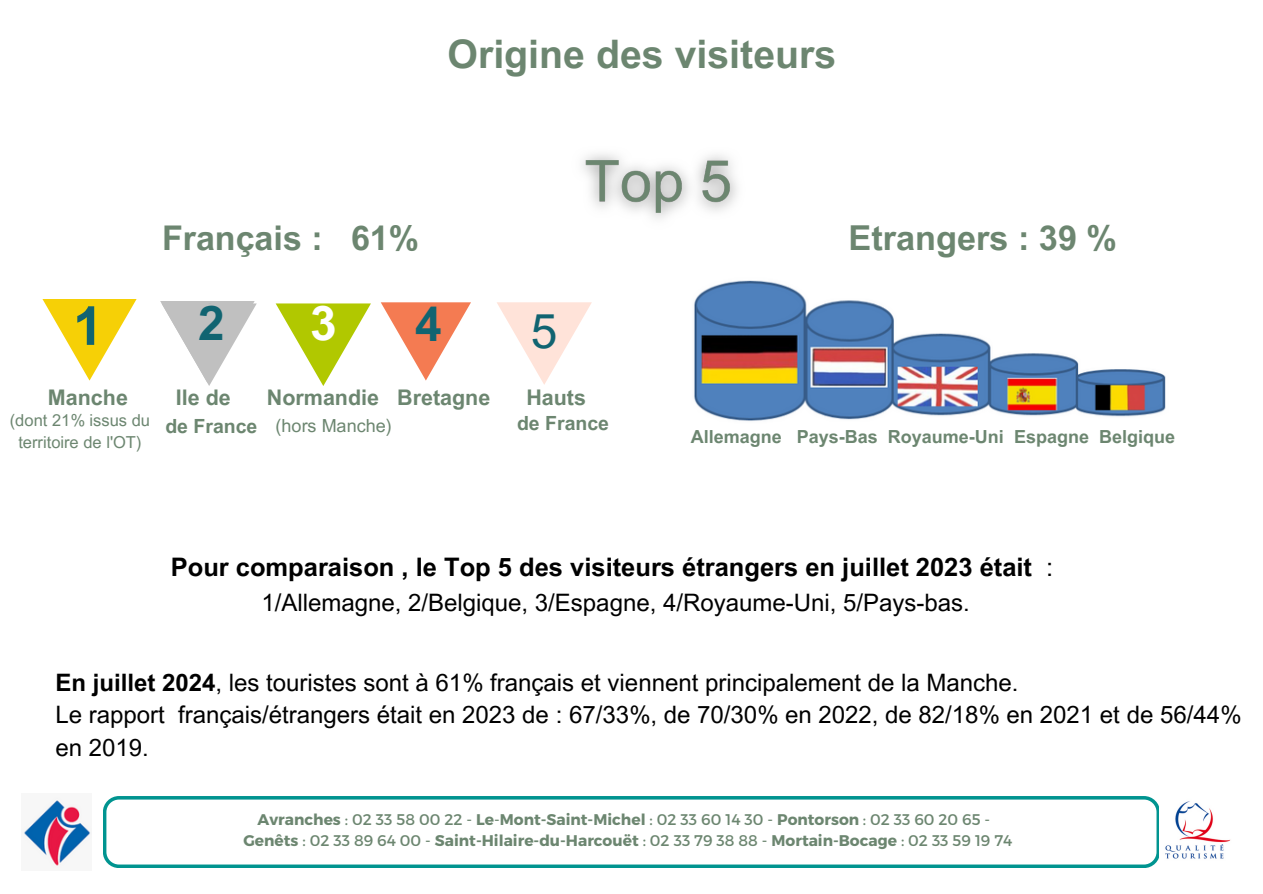
<style>
.page{position:relative;width:1263px;height:894px;background:#fff}
.page>*{position:absolute;margin:0;border:0;box-sizing:border-box;transform-origin:0 0}
.t1{font:700 53.7px "Arial MT Pro";color:#116471}
.t2{font:700 47.85px "Arial MT Pro";color:#116471}
.t3{font:700 47.85px "Arial MT Pro";color:#fff}
.t4{font:47.85px "Arial MT Pro";color:#116471}
.t5{font:700 39.3px "Arial MT Pro";color:#6c8670}
.t6{font:700 34.35px "Arial MT Pro";color:#6c8670}
.t7{font:700 34.05px "Arial MT Pro";color:#6c8670}
.t8{font:700 25.5px "Arial MT Pro";color:#000}
.t9{font:24px/32.7px "Arial MT Pro";color:#000}
.t10{font:700 21.6px "Arial MT Pro";color:#6c8670}
.t11{font:700 19.5px "Arial MT Pro";color:#6c8670}
.t12{font:700 18px "Arial MT Pro";color:#6c8670}
.t13{font:18px "Arial MT Pro";color:#6c8670}
.t14{font:16.5px/22.5px "Arial MT Pro";color:#6c8670;text-align:center}
.t15{font:700 15.45px "Montserrat";color:#6c8670}
.s1{font-weight:400}
.s2{font-weight:700}
</style>
<div class="page">
<svg style="left:103px;top:796px;width:1056px;height:71px"></svg>
<img style="left:1165px;top:801px;width:66px;height:58px">
<svg style="left:42px;top:299px;width:95px;height:81px"></svg>
<svg style="left:160px;top:301px;width:97px;height:85px"></svg>
<svg style="left:381px;top:302px;width:90px;height:78px"></svg>
<svg style="left:497px;top:302px;width:95px;height:83px"></svg>
<svg style="left:276px;top:303px;width:95px;height:83px"></svg>
<img style="left:23px;top:798px;width:68px;height:68px">
<img style="left:694px;top:280px;width:472px;height:141px">
<img style="left:582px;top:154px;width:155px;height:65px">
<p class="t5" style="left:447px;top:40px;width:390px">Origine des visiteurs</p>
<p class="t1" style="left:73px;top:306px;width:31px">1</p>
<p class="t7" style="left:162px;top:225px;width:259px">Français : 61%</p>
<p class="t6" style="left:848px;top:224px;width:270px">Etrangers : 39 %</p>
<p class="t2" style="left:198px;top:305px;width:28px">2</p>
<h5 class="t3" style="left:310px;top:305px;width:28px">3</h5>
<p class="t2" style="left:415px;top:306px;width:28px">4</p>
<h5 class="t4" style="left:531px;top:313px;width:28px">5</h5>
<p class="t10" style="left:48px;top:389px;width:82px">Manche</p>
<p class="t10" style="left:176px;top:389px;width:57px">Ile de</p>
<p class="t10" style="left:267px;top:389px;width:225px">Normandie Bretagne</p>
<p class="t10" style="left:526px;top:389px;width:61px">Hauts</p>
<h6 class="t14" style="left:10px;top:411px;width:142px">(dont 21% issus du territoire de l'OT)</h6>
<p class="t11" style="left:165px;top:419px;width:94px">de France</p>
<p class="t11" style="left:517px;top:416px;width:94px">de France</p>
<p class="t13" style="left:276px;top:419px;width:118px">(hors Manche)</p>
<p class="t12" style="left:691px;top:429px;width:486px">Allemagne Pays-Bas Royaume-Uni Espagne Belgique</p>
<h5 class="t8" style="left:171px;top:557px;width:884px">Pour comparaison , le Top 5 des visiteurs étrangers en juillet 2023 était <span class="s1">:</span></h5>
<p class="t9" style="left:262px;top:589px;width:710px">1/Allemagne, 2/Belgique, 3/Espagne, 4/Royaume-Uni, 5/Pays-bas.</p>
<p class="t9" style="left:55px;top:668px;width:1187px"><span class="s2">En juillet 2024</span>, les touristes sont à 61% français et viennent principalement de la Manche.<br>Le rapport français/étrangers était en 2023 de : 67/33%, de 70/30% en 2022, de 82/18% en 2021 et de 56/44% en 2019.</p>
<h4 class="t15" style="left:258px;top:809px;width:734px">Avranches <span class="s1">: 02 33 58 00 22 -</span> Le<span class="s1">-</span>Mont-Saint-Michel <span class="s1">: 02 33 60 14 30 -</span> Pontorson <span class="s1">: 02 33 60 20 65 -</span></h4>
<h4 class="t15" style="left:243px;top:830px;width:770px">Genêts <span class="s1">: 02 33 89 64 00 -</span> Saint-Hilaire-du-Harcouët <span class="s1">: 02 33 79 38 88 -</span> Mortain-Bocage <span class="s1">: 02 33 59 19 74</span></h4>
</div>
